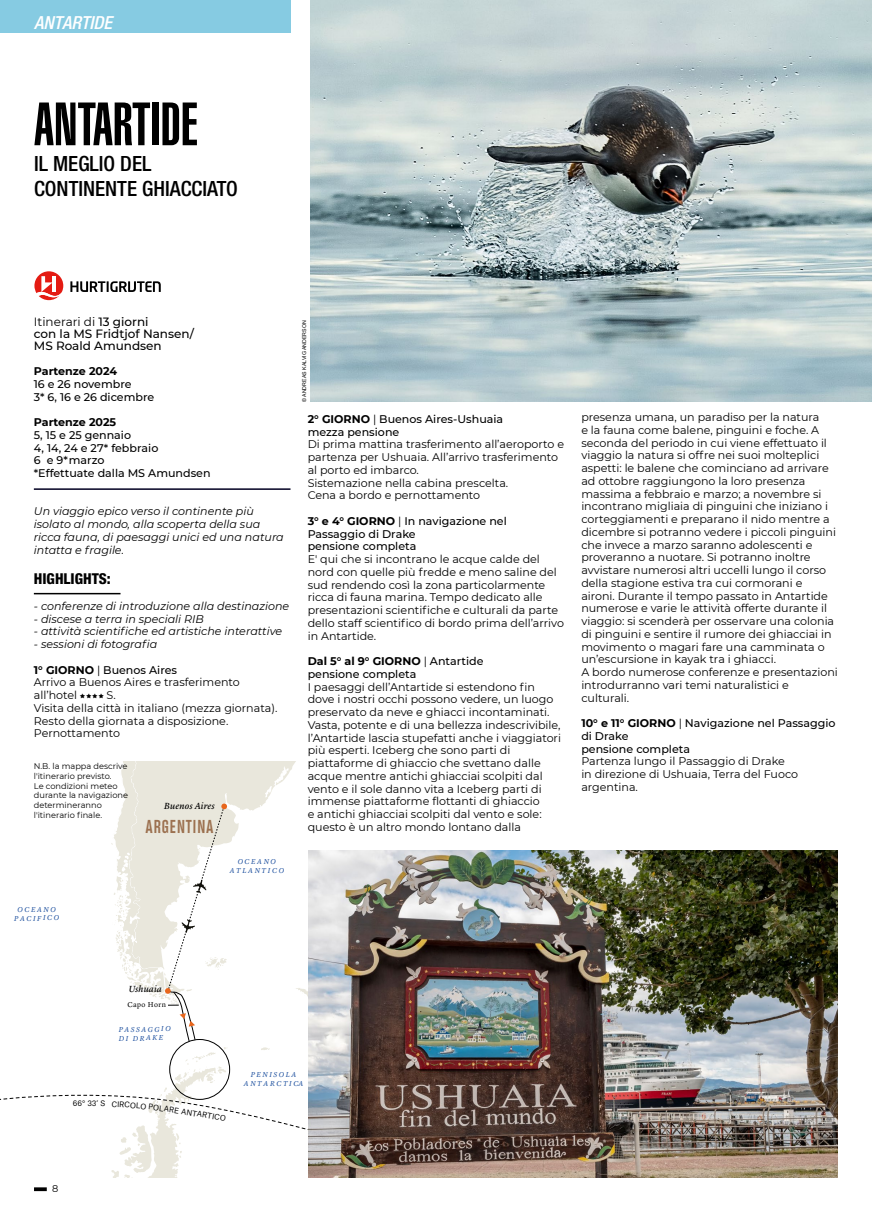
<style>
.page{position:relative;width:872px;height:1212px;background:#fff}
.page>*{position:absolute;margin:0;border:0;box-sizing:border-box;transform-origin:0 0}
.t1{font:60px "Helvetica LT Std Ultra Comp";color:#000}
.t2{font:500 condensed 21px/25.5px "Helvetica Neue LT Std";color:#000}
.t3{font:700 condensed 19.65px "Hurtigruten Display";letter-spacing:.045em;color:#9c7150}
.t4{font:italic 500 condensed 18px "Helvetica Neue LT Std";color:#fff}
.t5{font:800 condensed 15px "Helvetica Neue LT Std";color:#000}
.t6{font:500 12px/12px "Montserrat";color:#000}
.t7{font:11.1px/12.8px "Montserrat";color:#000}
.t8{font:500 11.1px/12.8px "Montserrat";color:#000}
.t9{font:italic 11.1px/12.8px "Montserrat";color:#000}
.t10{font:700 11.1px "Montserrat";color:#000}
.t11{font:9.75px "Montserrat";color:#000}
.t12{font:italic 9.3px "Lyon Text Regular No.2";letter-spacing:.015em;color:#000}
.t13{font:8.25px/9.8px "Montserrat";color:#000}
.t14{font:italic 7.35px/8.9px "Lyon Text";letter-spacing:.2em;color:#1f519f;text-align:center}
.t15{font:7.35px "Lyon Text";letter-spacing:.06em;color:#000}
.t16{font:7.35px "Atlas Grotesk";color:#000}
.t17{font:5.25px "Arial";color:#000}
.s1{font-weight:400}
.s2{font-weight:700}
.s3{font-weight:500}
</style>
<div class="page">
<svg style="left:34px;top:1187px;width:13px;height:4px"></svg>
<div style="left:0;top:0;width:291px;height:33px;background:#86cbe2"></div>
<img style="left:310px;top:0;width:562px;height:402px">
<hr style="left:34px;top:593px;width:86px;height:1px;background:#000">
<hr style="left:34px;top:488px;width:256px;height:2px;background:#030022">
<svg style="left:70px;top:281px;width:91px;height:11px"></svg>
<svg style="left:34px;top:271px;width:29px;height:29px"></svg>
<img style="left:360px;top:850px;width:478px;height:328px">
<svg style="left:0;top:761px;width:360px;height:417px"></svg>
<h3 class="t4" style="left:34px;top:12px;width:80px">ANTARTIDE</h3>
<h1 class="t1" style="left:34px;top:90px;width:165px">ANTARTIDE</h1>
<h2 class="t2" style="left:34px;top:150px;width:205px">IL MEGLIO DEL<br>CONTINENTE GHIACCIATO</h2>
<p class="t6" style="left:34px;top:315px;width:161px"><span class="s1">Itinerari di</span> 13 giorni<br>con la MS Fridtjof Nansen/<br>MS Roald Amundsen</p>
<p class="t10" style="left:34px;top:363px;width:85px">Partenze 2024</p>
<p class="t8" style="left:34px;top:377px;width:122px">16 e 26 novembre<br>3* 6, 16 e 26 dicembre</p>
<p class="t10" style="left:34px;top:414px;width:84px">Partenze 2025</p>
<p class="t8" style="left:34px;top:428px;width:178px">5, 15 e 25 gennaio<br>4, 14, 24 e 27* febbraio<br>6 e 9*marzo<br>*Effettuate dalla MS Amundsen</p>
<p class="t9" style="left:34px;top:505px;width:251px">Un viaggio epico verso il continente più isolato al mondo, alla scoperta della sua ricca fauna, di paesaggi unici ed una natura intatta e fragile.</p>
<h3 class="t5" style="left:34px;top:570px;width:78px">HIGHLIGHTS:</h3>
<p class="t9" style="left:34px;top:599px;width:257px">- conferenze di introduzione alla destinazione</p>
<p class="t9" style="left:34px;top:612px;width:171px">- discese a terra in speciali RIB</p>
<p class="t9" style="left:34px;top:625px;width:250px">- attività scientifiche ed artistiche interattive</p>
<p class="t9" style="left:34px;top:637px;width:125px">- sessioni di fotografia</p>
<p class="t7" style="left:34px;top:663px;width:207px"><span class="s2">1° GIORNO</span> | <span class="s3">Buenos Aires<br></span>Arrivo a Buenos Aires e trasferimento all’hotel</p>
<p class="t7" style="left:34px;top:688px;width:245px;text-indent:73px">S.<br>Visita della città in italiano (mezza giornata).<br>Resto della giornata a disposizione.<br>Pernottamento</p>
<p class="t13" style="left:34px;top:761px;width:96px">N.B. la mappa descrive l'itinerario previsto.<br>Le condizioni meteo durante la navigazione determineranno l'itinerario finale.</p>
<p class="t12" style="left:164px;top:799px;width:52px">Buenos Aires</p>
<h3 class="t3" style="left:145px;top:818px;width:70px">ARGENTINA</h3>
<p class="t14" style="left:230px;top:856px;width:56px">OCEANO<br>ATLANTICO</p>
<p class="t17" style="left:301px;top:402px;width:83px;rotate:-90deg">© ANDREAS KALVIG ANDERSON</p>
<p class="t8" style="left:308px;top:412px;width:197px"><span class="s2">2° GIORNO</span> <span class="s1">|</span> Buenos Aires-Ushuaia mezza pensione</p>
<p class="t7" style="left:308px;top:438px;width:258px">Di prima mattina trasferimento all’aeroporto e partenza per Ushuaia. All’arrivo trasferimento al porto ed imbarco.<br>Sistemazione nella cabina prescelta.<br>Cena a bordo e pernottamento</p>
<p class="t8" style="left:308px;top:514px;width:201px"><span class="s2">3° e 4° GIORNO</span> <span class="s1">|</span> In navigazione nel<br>Passaggio di Drake<br>pensione completa</p>
<p class="t7" style="left:308px;top:552px;width:258px">E' qui che si incontrano le acque calde del nord con quelle più fredde e meno saline del sud rendendo così la zona particolarmente ricca di fauna marina. Tempo dedicato alle presentazioni scientifiche e culturali da parte dello staff scientifico di bordo prima dell’arrivo in Antartide.</p>
<p class="t8" style="left:308px;top:654px;width:177px"><span class="s2">Dal 5° al 9° GIORNO</span> <span class="s1">|</span> Antartide pensione completa</p>
<p class="t7" style="left:308px;top:680px;width:255px">I paesaggi dell’Antartide si estendono fin dove i nostri occhi possono vedere, un luogo preservato da neve e ghiacci incontaminati.<br>Vasta, potente e di una bellezza indescrivibile, l’Antartide lascia stupefatti anche i viaggiatori più esperti. Iceberg che sono parti di piattaforme di ghiaccio che svettano dalle acque mentre antichi ghiacciai scolpiti dal vento e il sole danno vita a Iceberg parti di immense piattaforme flottanti di ghiaccio<br>e antichi ghiacciai scolpiti dal vento e sole: questo è un altro mondo lontano dalla</p>
<p class="t14" style="left:14px;top:904px;width:46px">OCEANO<br>PACIFICO</p>
<p class="t7" style="left:581px;top:410px;width:258px">presenza umana, un paradiso per la natura<br>e la fauna come balene, pinguini e foche. A seconda del periodo in cui viene effettuato il viaggio la natura si offre nei suoi molteplici aspetti: le balene che cominciano ad arrivare ad ottobre raggiungono la loro presenza massima a febbraio e marzo; a novembre si incontrano migliaia di pinguini che iniziano i corteggiamenti e preparano il nido mentre a dicembre si potranno vedere i piccoli pinguini che invece a marzo saranno adolescenti e proveranno a nuotare. Si potranno inoltre avvistare numerosi altri uccelli lungo il corso della stagione estiva tra cui cormorani e aironi. Durante il tempo passato in Antartide numerose e varie le attività offerte durante il viaggio: si scenderà per osservare una colonia di pinguini e sentire il rumore dei ghiacciai in movimento o magari fare una camminata o un’escursione in kayak tra i ghiacci.<br>A bordo numerose conferenze e presentazioni introdurranno vari temi naturalistici e culturali.</p>
<p class="t8" style="left:581px;top:716px;width:256px"><span class="s2">10° e 11° GIORNO</span> <span class="s1">|</span> Navigazione nel Passaggio di Drake<br>pensione completa</p>
<p class="t7" style="left:581px;top:755px;width:218px">Partenza lungo il Passaggio di Drake in direzione di Ushuaia, Terra del Fuoco argentina.</p>
<p class="t12" style="left:129px;top:982px;width:35px">Ushuaia</p>
<p class="t15" style="left:127px;top:999px;width:40px">Capo Horn</p>
<p class="t14" style="left:118px;top:1024px;width:54px;text-align:left;rotate:-1deg">PASSAGGIO<br>DI DRAKE</p>
<p class="t16" style="left:87px;top:1097px;width:11px">33</p>
<p class="t16" style="left:198px;top:1108px;width:25px;rotate:10deg">ARTIC</p>
<p class="t14" style="left:244px;top:1070px;width:61px">PENISOLA<br>ANTARCTICA</p>
<p class="t11" style="left:52px;top:1182px;width:8px">8</p>
</div>
